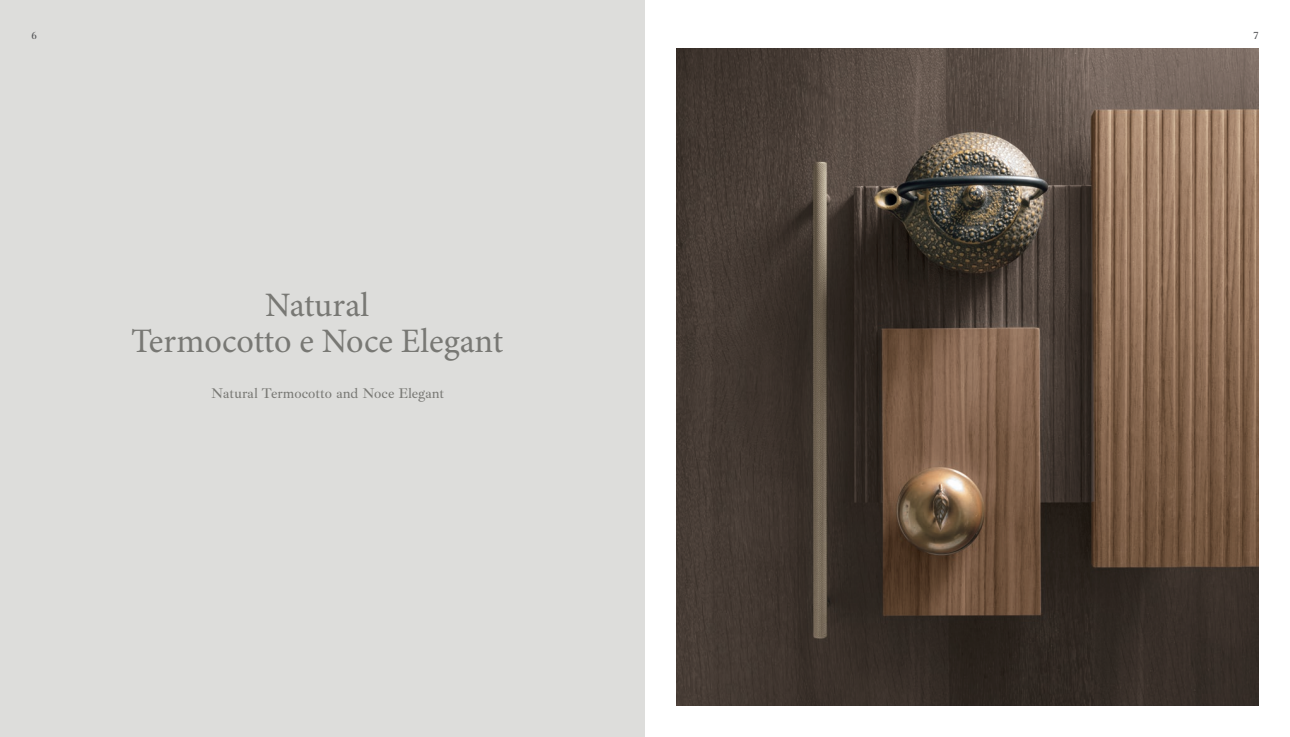
<style>
.page{position:relative;width:1290px;height:737px;background:#fff}
.page>*{position:absolute;margin:0;border:0;box-sizing:border-box;transform-origin:0 0}
.t1{font:34.3px/35px "Minion Pro";color:#787874;text-align:center}
.t2{font:500 14.35px "Ibarra Real Nova";color:#787874}
.t3{font:500 10.5px "Ibarra Real Nova";color:#57585a}
</style>
<div class="page">
<img style="left:676px;top:49px;width:582px;height:656px">
<div style="left:0;top:0;width:645px;height:737px;background:#dddddb"></div>
<p class="t3" style="left:32px;top:30px;width:7px">6</p>
<h1 class="t1" style="left:131px;top:288px;width:373px">Natural<br>Termocotto e Noce Elegant</h1>
<p class="t2" style="left:211px;top:385px;width:235px">Natural Termocotto and Noce Elegant</p>
<p class="t3" style="left:1253px;top:30px;width:7px">7</p>
</div>
